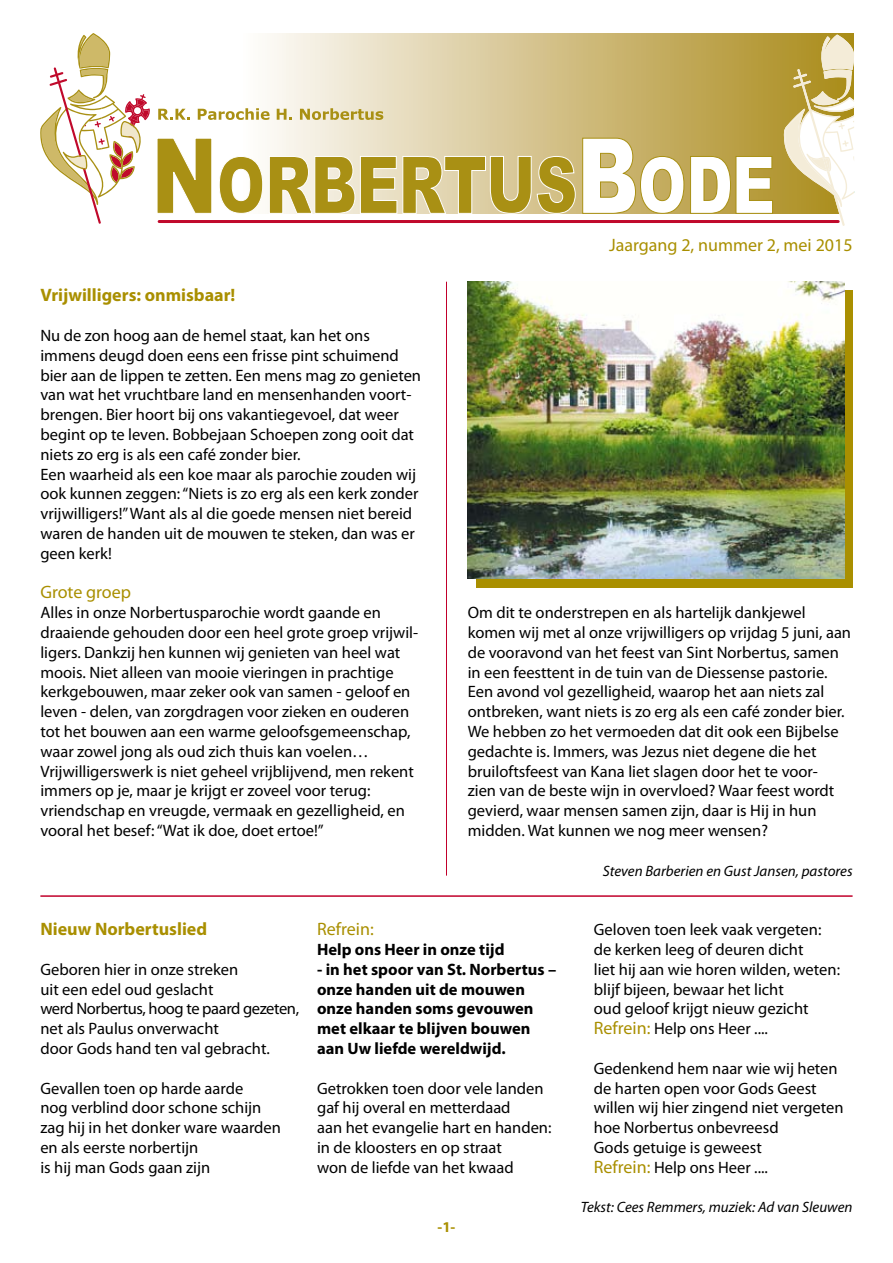
<style>
.page{position:relative;width:893px;height:1263px;background:#fff}
.page>*{position:absolute;margin:0;border:0;box-sizing:border-box;transform-origin:0 0}
.t1{font:18px "Myriad Pro";color:#a98f00}
.t2{font:700 18px "Myriad Pro";color:#a98f00}
.t3{font:16.5px/19.8px "Myriad Pro";color:#000}
.t4{font:700 16.5px/19.8px "Myriad Pro";color:#000}
.t5{font:italic 15px "Myriad Pro";color:#000}
.t6{font:700 15px "Myriad Pro";color:#a98f00}
.s1{font-size:18px;color:#a98f00}
</style>
<div class="page">
<hr style="left:159px;top:220px;width:679px;height:3px;background:#c0092b">
<svg style="left:40px;top:33px;width:110px;height:191px"></svg>
<svg style="left:267px;top:33px;width:586px;height:181px"></svg>
<svg style="left:158px;top:109px;width:32px;height:11px"></svg>
<svg style="left:198px;top:108px;width:72px;height:12px"></svg>
<svg style="left:277px;top:109px;width:15px;height:11px"></svg>
<svg style="left:300px;top:108px;width:83px;height:12px"></svg>
<svg style="left:782px;top:35px;width:73px;height:191px"></svg>
<svg style="left:157px;top:138px;width:106px;height:76px"></svg>
<svg style="left:269px;top:156px;width:307px;height:58px"></svg>
<svg style="left:582px;top:137px;width:191px;height:77px"></svg>
<hr style="left:446px;top:282px;width:1px;height:593px;background:#c1002b">
<div style="left:476px;top:290px;width:377px;height:297px;background:#a98f00"></div>
<img style="left:468px;top:282px;width:376px;height:297px">
<hr style="left:40px;top:895px;width:813px;height:2px;background:#c1002b">
<p class="t1" style="left:609px;top:234px;width:245px">Jaargang 2, nummer 2, mei 2015</p>
<p class="t2" style="left:40px;top:284px;width:196px">Vrijwilligers: onmisbaar!</p>
<p class="t3" style="left:40px;top:325px;width:382px">Nu de zon hoog aan de hemel staat, kan het ons immens deugd doen eens een frisse pint schuimend bier aan de lippen te zetten. Een mens mag zo genieten van wat het vruchtbare land en mensenhanden voort&shy;brengen. Bier hoort bij ons vakantiegevoel, dat weer begint op te leven. Bobbejaan Schoepen zong ooit dat niets zo erg is als een café zonder bier.<br>Een waarheid als een koe maar als parochie zouden wij ook kunnen zeggen: “Niets is zo erg als een kerk zonder vrijwilligers!” Want als al die goede mensen niet bereid waren de handen uit de mouwen te steken, dan was er geen kerk!</p>
<p class="t1" style="left:40px;top:581px;width:92px">Grote groep</p>
<p class="t3" style="left:40px;top:602px;width:379px">Alles in onze Norbertus-parochie wordt gaande en draaiende gehouden door een heel grote groep vrijwil&shy;ligers. Dankzij hen kunnen wij genieten van heel wat moois. Niet alleen van mooie vieringen in prachtige kerk-gebouwen, maar zeker ook van samen - geloof en leven - delen, van zorgdragen voor zieken en ouderen tot het bouwen aan een warme geloofs-gemeenschap, waar zowel jong als oud zich thuis kan voelen… Vrijwilligerswerk is niet geheel vrijblijvend, men rekent immers op je, maar je krijgt er zoveel voor terug: vriendschap en vreugde, vermaak en gezelligheid, en vooral het besef: “Wat ik doe, doet ertoe!”</p>
<p class="t3" style="left:468px;top:602px;width:385px">Om dit te onderstrepen en als hartelijk dankjewel komen wij met al onze vrijwilligers op vrijdag 5 juni, aan de vooravond van het feest van Sint Norbertus, samen in een feesttent in de tuin van de Diessense pastorie.<br>Een avond vol gezelligheid, waarop het aan niets zal ontbreken, want niets is zo erg als een café zonder bier.<br>We hebben zo het vermoeden dat dit ook een Bijbelse gedachte is. Immers, was Jezus niet degene die het bruiloftsfeest van Kana liet slagen door het te voor-<br>zien van de beste wijn in overvloed? Waar feest wordt gevierd, waar mensen samen zijn, daar is Hij in hun midden. Wat kunnen we nog meer wensen?</p>
<p class="t5" style="left:603px;top:861px;width:251px">Steven Barberien en Gust Jansen, pastores</p>
<p class="t2" style="left:40px;top:917px;width:168px">Nieuw Norbertuslied</p>
<p class="t3" style="left:40px;top:959px;width:260px">Geboren hier in onze streken<br>uit een edel oud geslacht<br>werd Norbertus, hoog te paard gezeten, net als Paulus onverwacht<br>door Gods hand ten val gebracht.</p>
<p class="t3" style="left:40px;top:1078px;width:242px">Gevallen toen op harde aarde<br>nog verblind door schone schijn zag hij in het donker ware waarden en als eerste norbertijn<br>is hij man Gods gaan zijn</p>
<p class="t1" style="left:317px;top:918px;width:58px">Refrein:</p>
<p class="t4" style="left:317px;top:939px;width:189px">Help ons Heer in onze tijd</p>
<p class="t4" style="left:317px;top:959px;width:241px">- in het spoor van St. Norbertus – onze handen uit de mouwen onze handen soms gevouwen met elkaar te blijven bouwen aan Uw liefde wereldwijd.</p>
<p class="t3" style="left:317px;top:1078px;width:236px">Getrokken toen door vele landen gaf hij overal en metterdaad<br>aan het evangelie hart en handen: in de kloosters en op straat<br>won de liefde van het kwaad</p>
<p class="t6" style="left:437px;top:1217px;width:19px">-1-</p>
<p class="t3" style="left:594px;top:919px;width:248px">Geloven toen leek vaak vergeten: de kerken leeg of deuren dicht<br>liet hij aan wie horen wilden, weten: blijf bijeen, bewaar het licht<br>oud geloof krijgt nieuw gezicht<br><span class="s1">Refrein:</span> Help ons Heer ....</p>
<p class="t3" style="left:594px;top:1058px;width:251px">Gedenkend hem naar wie wij heten de harten open voor Gods Geest willen wij hier zingend niet vergeten hoe Norbertus onbevreesd<br>Gods getuige is geweest<br><span class="s1">Refrein:</span> Help ons Heer ....</p>
<p class="t5" style="left:581px;top:1198px;width:273px">Tekst: Cees Remmers, muziek: Ad van Sleuwen</p>
</div>
